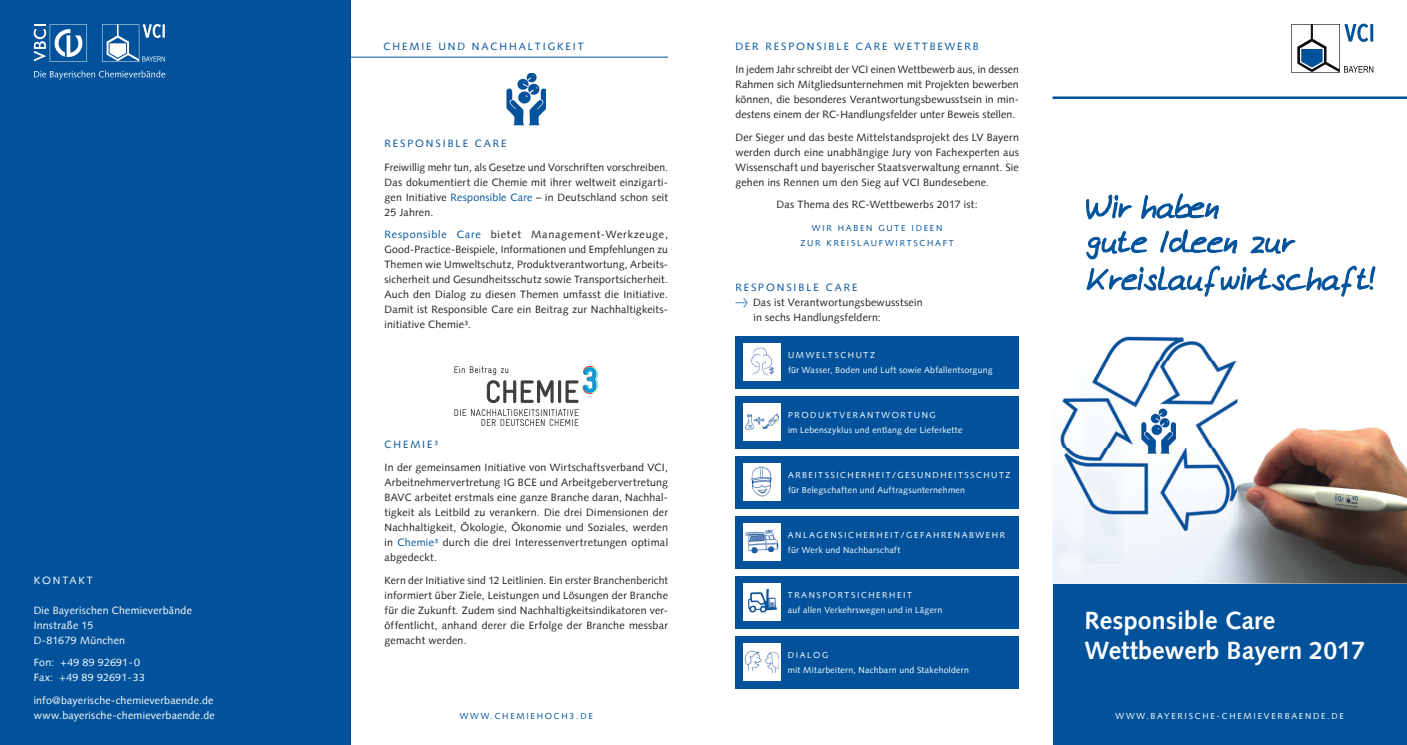
<style>
.page{position:relative;width:1407px;height:745px;background:#fff}
.page>*{position:absolute;margin:0;border:0;box-sizing:border-box;transform-origin:0 0}
.t1{font:700 25px/30px "Syntax";letter-spacing:.005em;color:#fff}
.t2{font:10.62px/15px "Syntax";letter-spacing:.02em;color:#231f20;text-align:justify}
.t3{font:10.62px/15px "Syntax";letter-spacing:.02em;color:#fff}
.t4{font:10.62px "Syntax";letter-spacing:.18em;color:#01529b}
.t5{font:10.62px "Syntax";letter-spacing:.18em;color:#fff}
.t6{font:8.75px/14.8px "Syntax";letter-spacing:.04em;color:#fff}
.t7{font:8.75px/14.8px "Syntax";letter-spacing:.06em;color:#fff}
.t8{font:8.75px/15px "Syntax";letter-spacing:.2em;color:#01529b;text-align:center}
.t9{font:8.75px/14.8px "Syntax";letter-spacing:.18em;color:#fff}
.t10{font:8.75px "Syntax";letter-spacing:.2em;color:#fff}
.s1{color:#01529b}
.s2{font-family:"Meta Plus";color:#01529b}
</style>
<div class="page">
<img style="left:1053px;top:398px;width:354px;height:185px">
<div style="left:735px;top:335px;width:284px;height:53px;background:#01529b"></div>
<div style="left:735px;top:395px;width:284px;height:53px;background:#01529b"></div>
<div style="left:735px;top:455px;width:284px;height:53px;background:#01529b"></div>
<div style="left:735px;top:515px;width:284px;height:53px;background:#01529b"></div>
<div style="left:735px;top:575px;width:284px;height:53px;background:#01529b"></div>
<div style="left:735px;top:635px;width:284px;height:53px;background:#01529b"></div>
<div style="left:0;top:0;width:351px;height:744px;background:#01529b"></div>
<svg style="left:34px;top:70px;width:131px;height:9px"></svg>
<svg style="left:102px;top:24px;width:63px;height:38px"></svg>
<svg style="left:34px;top:24px;width:53px;height:38px"></svg>
<hr style="left:351px;top:57px;width:317px;height:1px;background:#01529b">
<svg style="left:1291px;top:24px;width:82px;height:49px"></svg>
<hr style="left:1052px;top:96px;width:355px;height:3px;background:#01529b">
<div style="left:1052px;top:583px;width:355px;height:161px;background:#01529b"></div>
<svg style="left:1086px;top:193px;width:289px;height:103px"></svg>
<img style="left:1060px;top:336px;width:177px;height:198px">
<img style="left:1141px;top:408px;width:34px;height:45px">
<hr style="left:558px;top:380px;width:3px;height:23px;background:#3e3e3f;border-radius:2px">
<svg style="left:454px;top:409px;width:124px;height:16px"></svg>
<svg style="left:565px;top:365px;width:33px;height:37px"></svg>
<svg style="left:454px;top:366px;width:100px;height:37px"></svg>
<div style="left:743px;top:343px;width:37px;height:37px;background:#fff"></div>
<div style="left:743px;top:403px;width:37px;height:37px;background:#fff"></div>
<div style="left:743px;top:463px;width:37px;height:37px;background:#fff"></div>
<div style="left:743px;top:523px;width:37px;height:37px;background:#fff"></div>
<div style="left:743px;top:583px;width:37px;height:37px;background:#fff"></div>
<div style="left:743px;top:643px;width:37px;height:37px;background:#fff"></div>
<img style="left:507px;top:73px;width:39px;height:52px">
<img style="left:751px;top:347px;width:23px;height:29px">
<img style="left:751px;top:466px;width:21px;height:31px">
<img style="left:745px;top:529px;width:34px;height:25px">
<img style="left:747px;top:588px;width:30px;height:25px">
<img style="left:744px;top:650px;width:35px;height:24px">
<img style="left:745px;top:413px;width:34px;height:17px">
<p class="t5" style="left:34px;top:573px;width:61px">KONTAKT</p>
<p class="t3" style="left:34px;top:602px;width:160px">Die Bayerischen Chemieverbände<br>Innstraße 15<br>D-81679 München</p>
<p class="t3" style="left:34px;top:654px;width:113px">Fon: +49 89 92691-0<br>Fax: +49 89 92691-33</p>
<p class="t3" style="left:34px;top:692px;width:183px">info@bayerische-chemieverbaende.de www.bayerische-chemieverbaende.de</p>
<p class="t4" style="left:384px;top:40px;width:201px">CHEMIE UND NACHHALTIGKEIT</p>
<p class="t4" style="left:384px;top:137px;width:123px">RESPONSIBLE CARE</p>
<p class="t2" style="left:384px;top:159px;width:285px">Freiwillig mehr tun, als Gesetze und Vorschriften vorschreiben.<br>Das dokumentiert die Chemie mit ihrer weltweit einzigarti&shy;gen Initiative <span class="s1">Responsible Care</span> – in Deutschland schon seit 25 Jahren.</p>
<p class="t2" style="left:384px;top:227px;width:285px"><span class="s1">Responsible Care</span> bietet Management-Werkzeuge, Good-Practice-Beispiele, Informationen und Empfehlungen zu Themen wie Umweltschutz, Produktverantwortung, Arbeits&shy;sicherheit und Gesundheitsschutz sowie Transportsicherheit.<br>Auch den Dialog zu diesen Themen umfasst die Initiative.<br>Damit ist Responsible Care ein Beitrag zur Nachhaltigkeits&shy;initiative Chemie³.</p>
<p class="t4" style="left:384px;top:438px;width:55px">CHEMIE³</p>
<p class="t2" style="left:384px;top:459px;width:285px">In der gemeinsamen Initiative von Wirtschaftsverband VCI, Arbeitnehmervertretung IG BCE und Arbeitgebervertretung BAVC arbeitet erstmals eine ganze Branche daran, Nachhal&shy;tigkeit als Leitbild zu verankern. Die drei Dimensionen der Nachhaltigkeit, Ökologie, Ökonomie und Soziales, werden in <span class="s1">Chemie³</span> durch die drei Interessenvertretungen optimal abgedeckt.</p>
<p class="t2" style="left:384px;top:572px;width:285px">Kern der Initiative sind 12 Leitlinien. Ein erster Branchenbericht informiert über Ziele, Leistungen und Lösungen der Branche für die Zukunft. Zudem sind Nachhaltigkeitsindikatoren ver&shy;öffentlicht, anhand derer die Erfolge der Branche messbar gemacht werden.</p>
<p class="t8" style="left:460px;top:707px;width:134px">WWW.CHEMIEHOCH3.DE</p>
<p class="t4" style="left:735px;top:40px;width:245px">DER RESPONSIBLE CARE WETTBEWERB</p>
<p class="t2" style="left:735px;top:62px;width:285px">In jedem Jahr schreibt der VCI einen Wettbewerb aus, in dessen Rahmen sich Mitgliedsunternehmen mit Projekten bewerben können, die besonderes Verantwortungsbewusstsein in min&shy;destens einem der RC-Handlungsfelder unter Beweis stellen.</p>
<p class="t2" style="left:735px;top:129px;width:285px">Der Sieger und das beste Mittelstandsprojekt des LV Bayern werden durch eine unabhängige Jury von Fach experten aus Wissenschaft und bayerischer Staatsverwaltung ernannt. Sie gehen ins Rennen um den Sieg auf VCI Bundesebene.</p>
<p class="t2" style="left:776px;top:197px;width:203px">Das Thema des RC-Wettbewerbs 2017 ist:</p>
<p class="t8" style="left:800px;top:220px;width:155px">WIR HABEN GUTE IDEEN<br>ZUR KREISLAUFWIRTSCHAFT</p>
<p class="t4" style="left:735px;top:280px;width:123px">RESPONSIBLE CARE</p>
<p class="t2" style="left:735px;top:294px;width:189px"><span class="s2">&gt;</span> Das ist Verantwortungsbewusstsein</p>
<p class="t2" style="left:753px;top:309px;width:129px">in sechs Handlungsfeldern:</p>
<p class="t6" style="left:788px;top:347px;width:206px">UMWELTSCHUTZ<br>für Wasser, Boden und Luft sowie Abfallentsorgung</p>
<p class="t6" style="left:788px;top:407px;width:176px">PRODUKTVERANTWORTUNG<br>im Lebenszyklus und entlang der Lieferkette</p>
<p class="t7" style="left:788px;top:467px;width:224px">ARBEITSSICHERHEIT/GESUNDHEITSSCHUTZ für Belegschaften und Auftragsunternehmen</p>
<p class="t9" style="left:788px;top:527px;width:219px">ANLAGENSICHERHEIT/GEFAHRENABWEHR für Werk und Nachbarschaft</p>
<p class="t6" style="left:788px;top:587px;width:156px">TRANSPORTSICHERHEIT<br>auf allen Verkehrswegen und in Lägern</p>
<p class="t6" style="left:788px;top:647px;width:183px">DIALOG<br>mit Mitarbeitern, Nachbarn und Stakeholdern</p>
<h1 class="t1" style="left:1084px;top:604px;width:282px">Responsible Care<br>Wettbewerb Bayern 2017</h1>
<p class="t10" style="left:1115px;top:710px;width:230px">WWW.BAYERISCHE-CHEMIEVERBAENDE.DE</p>
</div>
